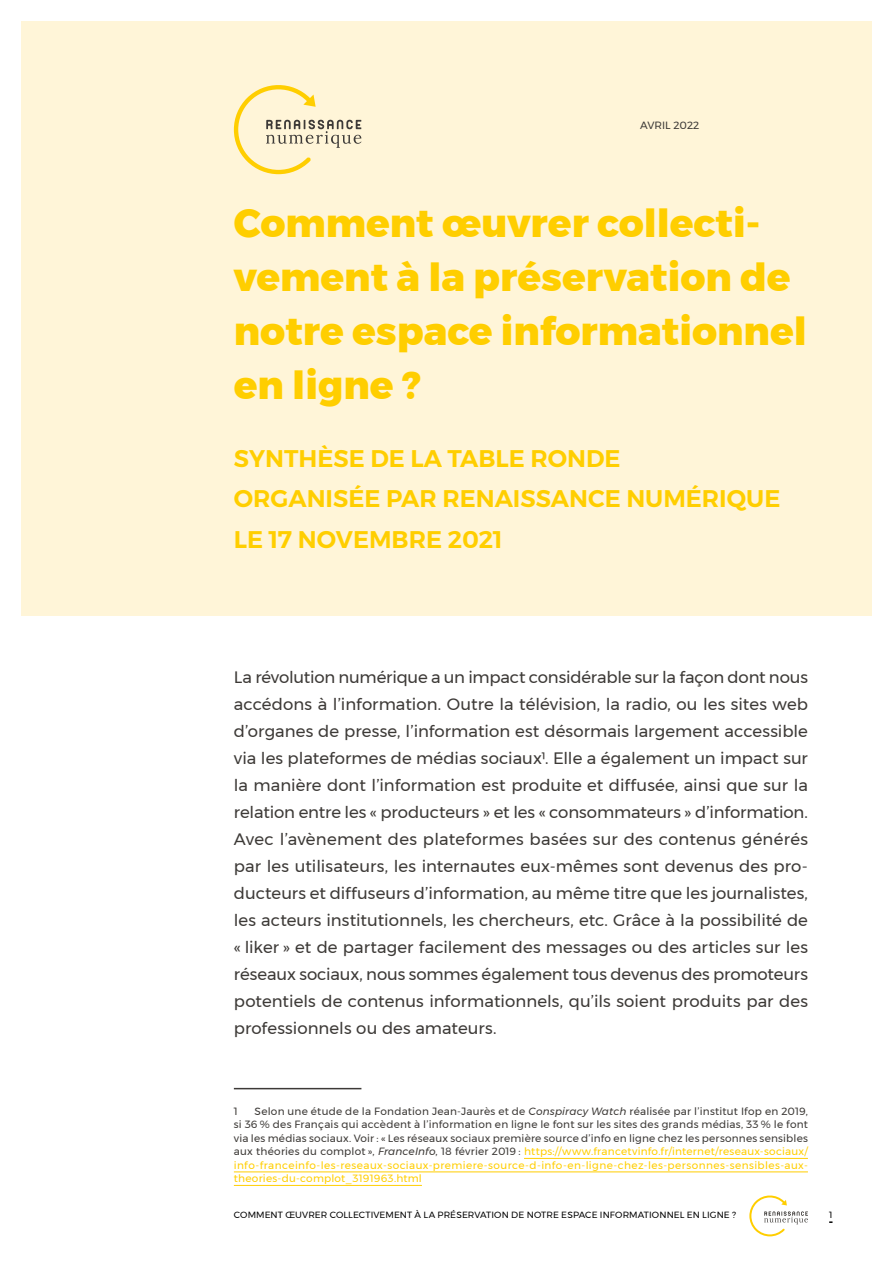
<style>
.page{position:relative;width:893px;height:1263px;background:#fff}
.page>*{position:absolute;margin:0;border:0;box-sizing:border-box;transform-origin:0 0}
.t1{font:800 39px/54px "Montserrat";color:#ffce00}
.t2{font:600 24px/40.5px "Montserrat";color:#ffce00}
.t3{font:16.5px/27px "Montserrat";letter-spacing:.005em;color:#3d3a37;text-align:justify}
.t4{font:10.5px/13.5px "Montserrat";letter-spacing:.02em;color:#3d3a37;text-align:justify}
.t5{font:10.5px "Montserrat";color:#3d3a37}
.t6{font:9px "Montserrat";letter-spacing:.01em;color:#000}
.s1{font-style:italic}
.s2{color:#ffce00}
</style>
<div class="page">
<svg style="left:749px;top:1195px;width:59px;height:41px"></svg>
<div style="left:21px;top:21px;width:851px;height:594px;background:#fff5d8"></div>
<svg style="left:234px;top:85px;width:127px;height:89px"></svg>
<hr style="left:234px;top:1088px;width:127px;height:1px;background:#3d3a37">
<hr style="left:524px;top:1158px;width:284px;height:1px;background:#ffce00">
<hr style="left:234px;top:1171px;width:574px;height:1px;background:#ffce00">
<hr style="left:234px;top:1185px;width:188px;height:1px;background:#ffce00">
<p class="t5" style="left:640px;top:118px;width:60px">AVRIL 2022</p>
<h1 class="t1" style="left:234px;top:197px;width:574px">Comment œuvrer collecti&shy;vement à la préservation de notre espace informationnel en ligne ?</h1>
<h2 class="t2" style="left:234px;top:438px;width:548px">SYNTHÈSE DE LA TABLE RONDE<br>ORGANISÉE PAR RENAISSANCE NUMÉRIQUE<br>LE 17 NOVEMBRE 2021</h2>
<p class="t3" style="left:234px;top:663px;width:576px">La révolution numérique a un impact considérable sur la façon dont nous accédons à l’information. Outre la télévision, la radio, ou les sites web d’organes de presse, l’information est désormais largement accessible via les plateformes de médias sociaux1. Elle a également un impact sur la manière dont l’information est produite et diffusée, ainsi que sur la relation entre les « producteurs » et les « consommateurs » d’information.<br>Avec l’avènement des plateformes basées sur des contenus générés par les utilisateurs, les internautes eux-mêmes sont devenus des pro&shy;ducteurs et diffuseurs d’information, au même titre que les journalistes, les acteurs institutionnels, les chercheurs, etc. Grâce à la possibilité de « liker » et de partager facilement des messages ou des articles sur les réseaux sociaux, nous sommes également tous devenus des promoteurs potentiels de contenus informationnels, qu’ils soient produits par des professionnels ou des amateurs.</p>
<p class="t4" style="left:234px;top:1104px;width:576px;text-indent:21px">Selon une étude de la Fondation Jean-Jaurès et de <span class="s1">Conspiracy Watch</span> réalisée par l’institut Ifop en 2019, si 36 % des Français qui accèdent à l’information en ligne le font sur les sites des grands médias, 33 % le font via les médias sociaux. Voir : « Les réseaux sociaux première source d’info en ligne chez les personnes sensibles aux théories du complot », <span class="s1">FranceInfo</span>, 18 février 2019 : <span class="s2">https://www.francetvinfo.fr/internet/reseaux-sociaux/ info-franceinfo-les-reseaux-sociaux-premiere-source-d-info-en-ligne-chez-les-personnes-sensibles-aux&shy;theories-du-complot_3191963.html</span></p>
<p class="t4" style="left:234px;top:1104px;width:5px">1</p>
<p class="t6" style="left:234px;top:1207px;width:504px">COMMENT ŒUVRER COLLECTIVEMENT À LA PRÉSERVATION DE NOTRE ESPACE INFORMATIONNEL EN LIGNE ?</p>
<p class="t6" style="left:829px;top:1207px;width:5px">1</p>
</div>
